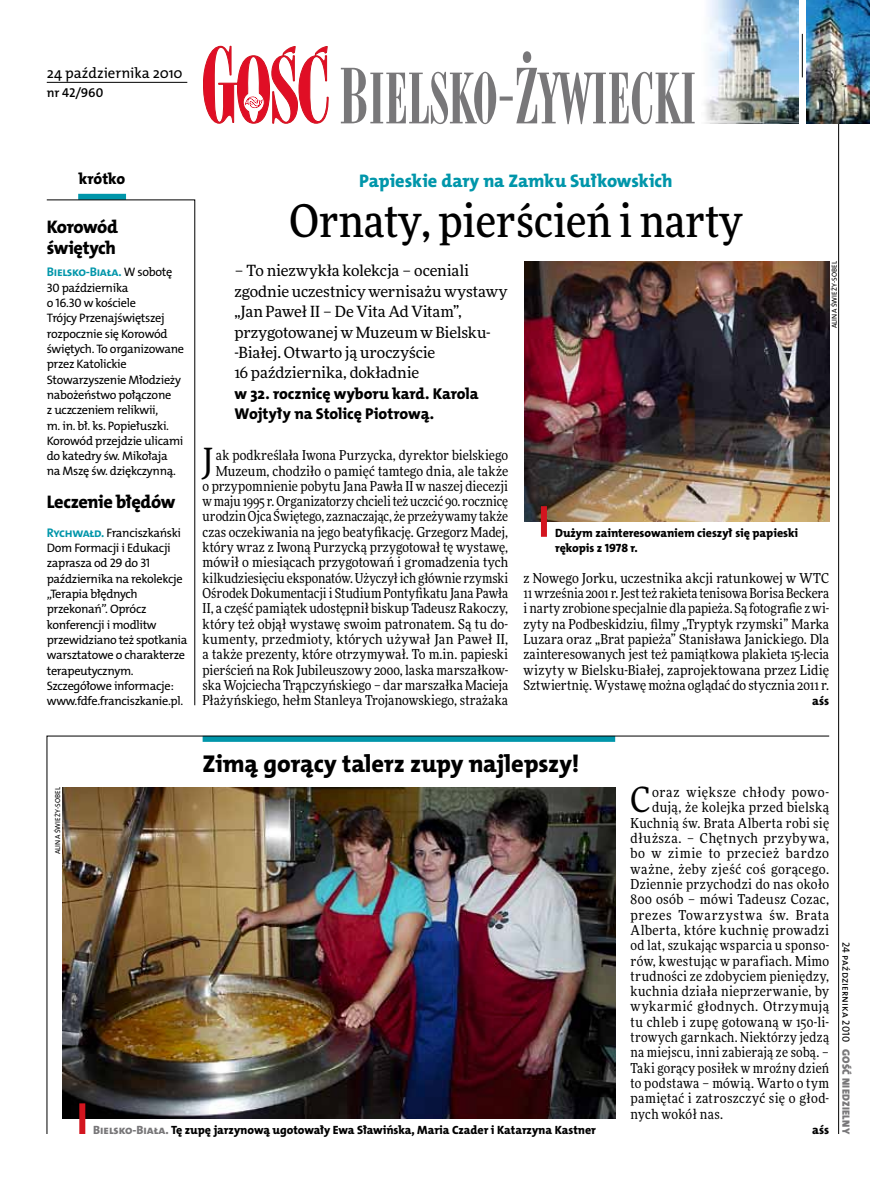
<style>
.page{position:relative;width:893px;height:1191px;background:#fff}
.page>*{position:absolute;margin:0;border:0;box-sizing:border-box;transform-origin:0 0}
.t1{font:500 45px "Freeday Narrow";color:#000}
.t2{font:34.8px "Freeday Narrow News";color:#000}
.t3{font:24.45px "The Mix HP8 Ex Bld";letter-spacing:-.005em;color:#000}
.t4{font:18.3px "The Mix HP8 Ex Bld";letter-spacing:-.005em;color:#0096aa}
.t5{font:18.3px/21.6px "The Mix HP8 Ex Bld";letter-spacing:-.025em;color:#000}
.t6{font:15.75px/20.4px "The Mix HP8 Ex Bld";letter-spacing:-.005em;color:#000}
.t7{font:15.45px/20.4px "Freeday News";letter-spacing:-.01em;color:#000}
.t8{font:14.85px "The Mix HP5 Plain";letter-spacing:-.01em;color:#000}
.t9{font:13.65px/15.3px "Freeday Narrow News";letter-spacing:.01em;color:#000;text-align:right}
.t10{font:13.65px "Freeday Narrow News";letter-spacing:.03em;color:#000}
.t11{font:13.65px "Freeday Narrow News";letter-spacing:.04em;color:#000}
.t12{font:13.65px "Freeday Narrow News";letter-spacing:.045em;color:#000}
.t13{font:13.65px "Freeday Narrow News";letter-spacing:.035em;color:#000}
.t14{font:13.65px "Freeday Narrow News";letter-spacing:.05em;color:#000}
.t15{font:12.9px "The Mix HP6 Se Bld";letter-spacing:-.01em;color:#000}
.t16{font:12.6px "The Mix HP7 Bld";letter-spacing:-.025em;color:#0096aa}
.t17{font:12.3px/15.3px "The Mix HP5 Plain";letter-spacing:-.025em;color:#000}
.t18{font:12.3px "The Mix HP8 Ex Bld";letter-spacing:.005em;color:#000}
.t19{font:12px/15.3px "The Mix HP8 Ex Bld";letter-spacing:-.005em;color:#000}
.t20{font:10.5px "The Mix HP5 Plain";color:#000}
.t21{font:10.5px "The Mix HP9 Blk";letter-spacing:.025em;color:#787779}
.t22{font:7.2px "The Mix HP5 Plain";letter-spacing:.015em;color:#000}
.s1{font-family:"The Mix HP5 Plain";font-size:12.3px;color:#000}
.s2{font-family:"The Mix HP7 Bld";font-size:12.6px;color:#0096aa}
.s3{color:#787779}
</style>
<div class="page">
<hr style="left:838px;top:68px;width:1px;height:1066px;background:#000">
<hr style="left:802px;top:34px;width:1px;height:43px;background:#000">
<svg style="left:47px;top:735px;width:783px;height:399px"></svg>
<hr style="left:806px;top:68px;width:33px;height:1px;background:#000">
<svg style="left:203px;top:46px;width:126px;height:78px"></svg>
<svg style="left:341px;top:51px;width:354px;height:73px"></svg>
<img style="left:705px;top:0;width:93px;height:124px">
<img style="left:807px;top:0;width:62px;height:123px">
<hr style="left:47px;top:82px;width:140px;height:1px;background:#000">
<img style="left:62px;top:787px;width:553px;height:331px">
<div style="left:79px;top:1103px;width:6px;height:31px;background:#d3151f"></div>
<img style="left:524px;top:261px;width:305px;height:260px">
<div style="left:541px;top:506px;width:6px;height:31px;background:#d3151f"></div>
<div style="left:78px;top:194px;width:48px;height:6px;background:#0096aa"></div>
<svg style="left:46px;top:199px;width:149px;height:506px"></svg>
<p class="t8" style="left:47px;top:63px;width:137px">24 października 2010</p>
<p class="t15" style="left:47px;top:85px;width:58px">nr 42/960</p>
<p class="t6" style="left:79px;top:168px;width:48px">krótko</p>
<h3 class="t5" style="left:47px;top:216px;width:73px">Korowód świętych</h3>
<p class="t16" style="left:47px;top:264px;width:127px">Bielsko-Biała. <span class="s1">W sobotę</span></p>
<p class="t17" style="left:47px;top:280px;width:139px">30 października<br>o 16.30 w kościele<br>Trójcy Przenajświętszej rozpocznie się Korowód świętych. To organizowane przez Katolickie<br>Stowarzyszenie Młodzieży nabożeństwo połączone<br>z uczczeniem relikwii,<br>m. in. bł. ks. Popiełuszki.<br>Korowód przejdzie ulicami do katedry św. Mikołaja na Mszę św. dziękczynną.</p>
<h3 class="t5" style="left:47px;top:491px;width:130px">Leczenie błędów</h3>
<p class="t17" style="left:47px;top:525px;width:142px"><span class="s2">Rychwałd.</span> Franciszkański<br>Dom Formacji i Edukacji zaprasza od 29 do 31 października na rekolekcje „Terapia błędnych przekonań”. Oprócz konferencji i modlitw przewidziano też spotkania warsztatowe o charakterze terapeutycznym.<br>Szczegółowe informacje: www.fdfe.franciszkanie.pl.</p>
<h3 class="t4" style="left:359px;top:169px;width:315px">Papieskie dary na Zamku Sułkowskich</h3>
<h1 class="t1" style="left:290px;top:193px;width:454px">Ornaty, pierścień i narty</h1>
<p class="t7" style="left:234px;top:260px;width:274px">– To niezwykła kolekcja – oceniali zgodnie uczestnicy wernisażu wystawy „Jan Paweł II – De Vita Ad Vitam”, przygotowanej w Muzeum w Bielsku--Białej. Otwarto ją uroczyście<br>16 października, dokładnie</p>
<p class="t6" style="left:234px;top:383px;width:246px">w 32. rocznicę wyboru kard. Karola<br>Wojtyły na Stolicę Piotrową.</p>
<p class="t22" style="left:830px;top:328px;width:69px;rotate:-90deg">Alina Świeży-Sobel</p>
<h2 class="t2" style="left:203px;top:439px;width:13px">J</h2>
<p class="t9" style="left:203px;top:447px;width:307px">ak podkreślała Iwona Purzycka, dyrektor bielskiego Muzeum, chodziło o pamięć tamtego dnia, ale także<br>o przypomnienie pobytu Jana Pawła II w naszej diecezji w maju 1995 r. Organizatorzy chcieli też uczcić 90. rocznicę urodzin Ojca Świętego, zaznaczając, że przeżywamy także czas oczekiwania na jego beatyfikację. Grzegorz Madej, który wraz z Iwoną Purzycką przygotował tę wystawę, mówił o miesiącach przygotowań i gromadzenia tych kilkudziesięciu eksponatów. Użyczył ich głównie rzymski Ośrodek Dokumentacji i Studium Pontyfikatu Jana Pawła II, a część pamiątek udostępnił biskup Tadeusz Rakoczy, który też objął wystawę swoim patronatem. Są tu do&shy;kumenty, przedmioty, których używał Jan Paweł II, a także prezenty, które otrzymywał. To m.in. papieski pierścień na Rok Jubileuszowy 2000, laska marszałkow&shy;ska Wojciecha Trąpczyńskiego – dar marszałka Macieja Płażyńskiego, hełm Stanleya Trojanowskiego, strażaka</p>
<p class="t19" style="left:555px;top:525px;width:245px">Dużym zainteresowaniem cieszył się papieski rękopis z 1978 r.</p>
<p class="t9" style="left:524px;top:570px;width:307px;text-align:justify">z Nowego Jorku, uczestnika akcji ratunkowej w WTC 11 września 2001 r. Jest też rakieta tenisowa Borisa Beckera i narty zrobione specjalnie dla papieża. Są fotografie z wi&shy;zyty na Podbeskidziu, filmy „Tryptyk rzymski” Marka Luzara oraz „Brat papieża” Stanisława Janickiego. Dla zainteresowanych jest też pamiątkowa plakieta 15-lecia wizyty w Bielsku-Białej, zaprojektowana przez Lidię Sztwiertnię. Wystawę można oglądać do stycznia 2011 r.</p>
<p class="t18" style="left:812px;top:693px;width:19px">aśs</p>
<h3 class="t3" style="left:203px;top:747px;width:378px">Zimą gorący talerz zupy najlepszy!</h3>
<p class="t22" style="left:53px;top:854px;width:69px;rotate:-90deg">Alina Świeży-Sobel</p>
<p class="t19" style="left:93px;top:1122px;width:504px"><span class="s3">Bielsko-Biała.</span> Tę zupę jarzynową ugotowały Ewa Sławińska, Maria Czader i Katarzyna Kastner</p>
<h2 class="t2" style="left:630px;top:778px;width:21px">C</h2>
<p class="t12" style="left:652px;top:784px;width:178px">oraz większe chłody powo-</p>
<p class="t9" style="left:652px;top:799px;width:178px">dują, że kolejka przed bielską</p>
<p class="t9" style="left:630px;top:815px;width:200px">Kuchnią św. Brata Alberta robi się</p>
<p class="t11" style="left:630px;top:829px;width:200px">dłuższa. – Chętnych przybywa,</p>
<p class="t12" style="left:630px;top:845px;width:200px">bo w zimie to przecież bardzo</p>
<p class="t13" style="left:630px;top:860px;width:200px">ważne, żeby zjeść coś gorącego.</p>
<p class="t9" style="left:630px;top:876px;width:200px">Dziennie przychodzi do nas około</p>
<p class="t10" style="left:630px;top:891px;width:200px">800 osób – mówi Tadeusz Cozac,</p>
<p class="t14" style="left:630px;top:906px;width:200px">prezes Towarzystwa św. Brata</p>
<p class="t10" style="left:630px;top:921px;width:200px">Alberta, które kuchnię prowadzi</p>
<p class="t9" style="left:630px;top:937px;width:200px">od lat, szukając wsparcia u sponso-</p>
<p class="t9" style="left:630px;top:953px;width:200px">rów, kwestując w parafiach. Mimo</p>
<p class="t9" style="left:630px;top:968px;width:200px">trudności ze zdobyciem pieniędzy,</p>
<p class="t9" style="left:630px;top:983px;width:200px">kuchnia działa nieprzerwanie, by</p>
<p class="t11" style="left:630px;top:998px;width:200px">wykarmić głodnych. Otrzymują</p>
<p class="t9" style="left:630px;top:1014px;width:200px">tu chleb i zupę gotowaną w 150-li-</p>
<p class="t9" style="left:630px;top:1029px;width:200px">trowych garnkach. Niektórzy jedzą</p>
<p class="t9" style="left:630px;top:1044px;width:200px">na miejscu, inni zabierają ze sobą. –</p>
<p class="t9" style="left:630px;top:1060px;width:200px">Taki gorący posiłek w mroźny dzień</p>
<p class="t10" style="left:630px;top:1074px;width:200px">to podstawa – mówią. Warto o tym</p>
<p class="t9" style="left:630px;top:1090px;width:200px">pamiętać i zatroszczyć się o głod-</p>
<p class="t9" style="left:630px;top:1106px;width:94px">nych wokół nas.</p>
<p class="t18" style="left:812px;top:1122px;width:19px">aśs</p>
<p class="t20" style="left:853px;top:941px;width:102px;rotate:90deg">24 października 2010</p>
<p class="t21" style="left:853px;top:1049px;width:86px;rotate:90deg">Gość Niedzielny</p>
</div>
